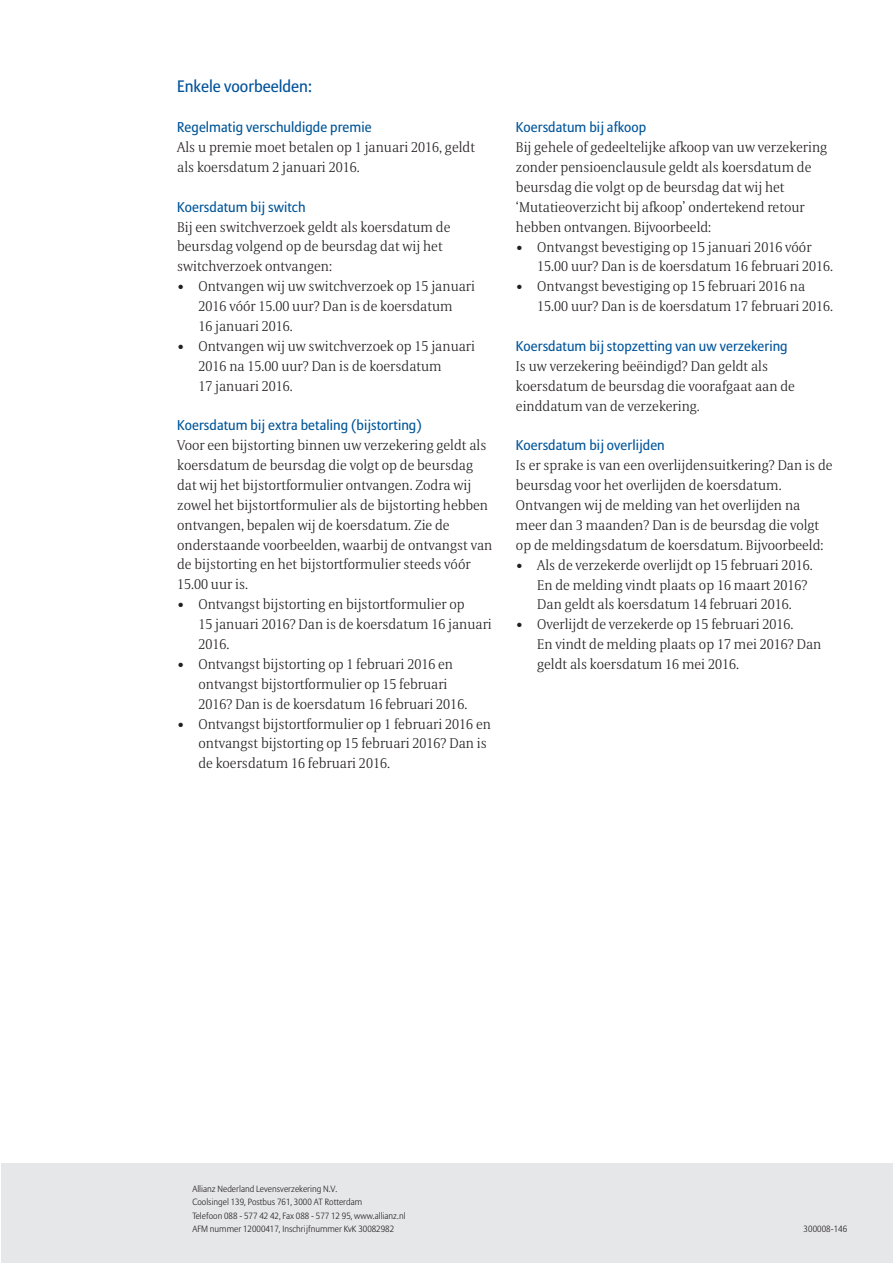
<style>
.page{position:relative;width:893px;height:1263px;background:#fff}
.page>*{position:absolute;margin:0;border:0;box-sizing:border-box;transform-origin:0 0}
.t1{font:16.5px "Allianz Sans";color:#01529a}
.t2{font:300 14.1px/20px "Allianz Serif";color:#231f20}
.t3{font:14.1px "Allianz Sans";letter-spacing:.005em;color:#03569c}
.t4{font:14.1px "Allianz Sans";letter-spacing:.005em;color:#015699}
.t5{font:14.1px "Allianz Sans";letter-spacing:.005em;color:#015597}
.t6{font:300 9px/13.5px "Allianz Sans";color:#231f20}
</style>
<div class="page">
<div style="left:1px;top:1163px;width:892px;height:100px;background:#e6e7e9"></div>
<p class="t1" style="left:177px;top:77px;width:136px">Enkele voorbeelden:</p>
<p class="t5" style="left:177px;top:119px;width:196px">Regelmatig verschuldigde premie</p>
<p class="t2" style="left:177px;top:138px;width:299px">Als u premie moet betalen op 1 januari 2016, geldt als koersdatum 2 januari 2016.</p>
<p class="t4" style="left:177px;top:198px;width:130px">Koersdatum bij switch</p>
<p class="t2" style="left:177px;top:217px;width:275px">Bij een switchverzoek geldt als koersdatum de beursdag volgend op de beursdag dat wij het switchverzoek ontvangen:</p>
<p class="t2" style="left:198px;top:277px;width:278px;text-indent:-21px">• Ontvangen wij uw switchverzoek op 15 januari<br>2016 vóór 15.00 uur? Dan is de koersdatum<br>16 januari 2016.</p>
<p class="t2" style="left:198px;top:337px;width:278px;text-indent:-21px">• Ontvangen wij uw switchverzoek op 15 januari<br>2016 na 15.00 uur? Dan is de koersdatum<br>17 januari 2016.</p>
<p class="t4" style="left:177px;top:417px;width:246px">Koersdatum bij extra betaling (bijstorting)</p>
<p class="t2" style="left:177px;top:436px;width:317px">Voor een bijstorting binnen uw verzekering geldt als koersdatum de beursdag die volgt op de beursdag dat wij het bijstortformulier ontvangen. Zodra wij zowel het bijstortformulier als de bijstorting hebben ontvangen, bepalen wij de koersdatum. Zie de onderstaande voorbeelden, waarbij de ontvangst van de bijstorting en het bijstortformulier steeds vóór 15.00 uur is.</p>
<p class="t2" style="left:198px;top:595px;width:295px;text-indent:-21px">• Ontvangst bijstorting en bijstortformulier op<br>15 januari 2016? Dan is de koersdatum 16 januari<br>2016.</p>
<p class="t2" style="left:198px;top:655px;width:270px;text-indent:-21px">• Ontvangst bijstorting op 1 februari 2016 en ontvangst bijstortformulier op 15 februari<br>2016? Dan is de koersdatum 16 februari 2016.</p>
<p class="t2" style="left:198px;top:714px;width:294px;text-indent:-21px">• Ontvangst bijstortformulier op 1 februari 2016 en ontvangst bijstorting op 15 februari 2016? Dan is de koersdatum 16 februari 2016.</p>
<p class="t3" style="left:516px;top:119px;width:132px">Koersdatum bij afkoop</p>
<p class="t2" style="left:516px;top:138px;width:313px">Bij gehele of gedeeltelijke afkoop van uw verzekering zonder pensioenclausule geldt als koersdatum de beursdag die volgt op de beursdag dat wij het ‘Mutatieoverzicht bij afkoop’ ondertekend retour hebben ontvangen. Bijvoorbeeld:</p>
<p class="t2" style="left:537px;top:237px;width:297px;text-indent:-21px">• Ontvangst bevestiging op 15 januari 2016 vóór<br>15.00 uur? Dan is de koersdatum 16 februari 2016.</p>
<p class="t2" style="left:537px;top:277px;width:297px;text-indent:-21px">• Ontvangst bevestiging op 15 februari 2016 na<br>15.00 uur? Dan is de koersdatum 17 februari 2016.</p>
<p class="t3" style="left:516px;top:338px;width:273px">Koersdatum bij stopzetting van uw verzekering</p>
<p class="t2" style="left:516px;top:357px;width:280px">Is uw verzekering beëindigd? Dan geldt als koersdatum de beursdag die voorafgaat aan de einddatum van de verzekering.</p>
<p class="t3" style="left:516px;top:437px;width:150px">Koersdatum bij overlijden</p>
<p class="t2" style="left:516px;top:456px;width:318px">Is er sprake is van een overlijdensuitkering? Dan is de beursdag voor het overlijden de koersdatum.<br>Ontvangen wij de melding van het overlijden na meer dan 3 maanden? Dan is de beursdag die volgt op de meldingsdatum de koersdatum. Bijvoorbeeld:</p>
<p class="t2" style="left:537px;top:555px;width:277px;text-indent:-21px">• Als de verzekerde overlijdt op 15 februari 2016.<br>En de melding vindt plaats op 16 maart 2016?<br>Dan geldt als koersdatum 14 februari 2016.</p>
<p class="t2" style="left:537px;top:615px;width:286px;text-indent:-21px">• Overlijdt de verzekerde op 15 februari 2016.<br>En vindt de melding plaats op 17 mei 2016? Dan geldt als koersdatum 16 mei 2016.</p>
<p class="t6" style="left:192px;top:1182px;width:215px">Allianz Nederland Levensverzekering N.V.<br>Coolsingel 139, Postbus 761, 3000 AT Rotterdam<br>Telefoon 088 - 577 42 42, Fax 088 - 577 12 95, www.allianz.nl AFM nummer 12000417, Inschrijfnummer KvK 30082982</p>
<p class="t6" style="left:804px;top:1223px;width:45px">300008-146</p>
</div>
